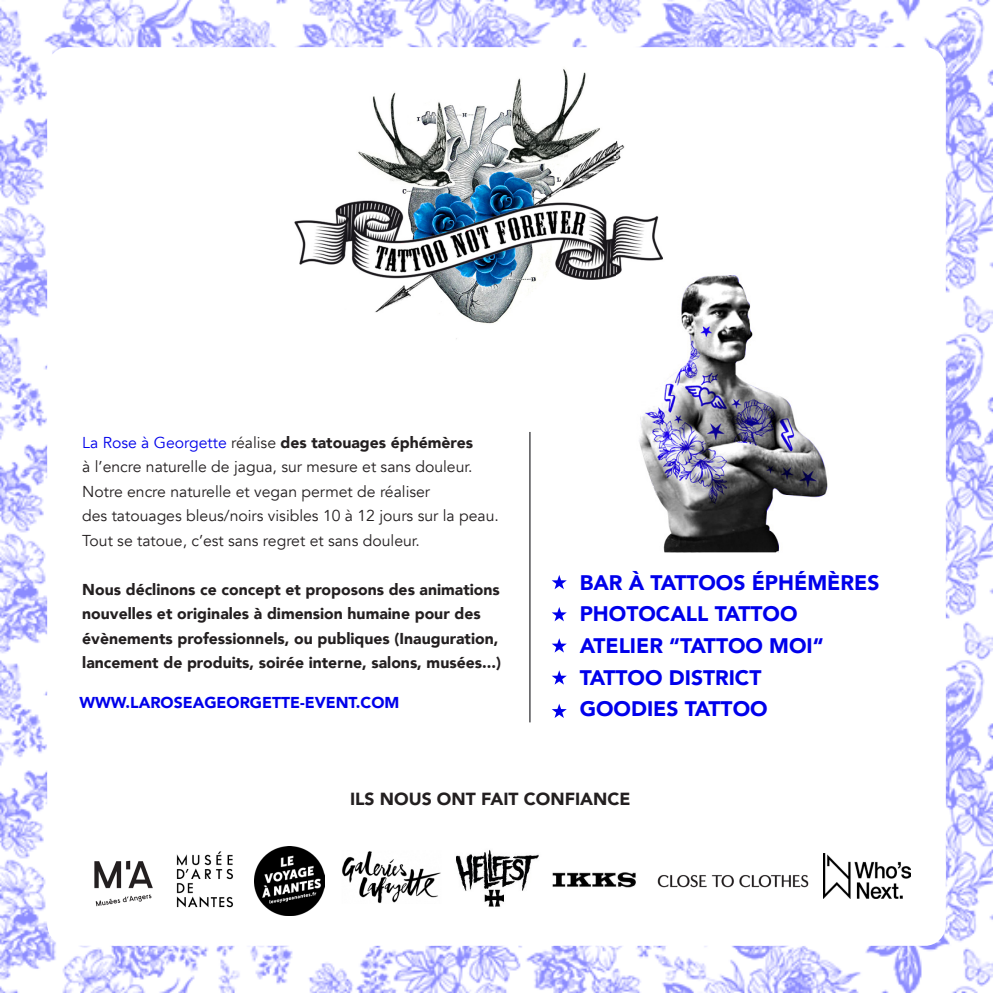
<style>
.page{position:relative;width:993px;height:993px;background:#fff}
.page>*{position:absolute;margin:0;border:0;box-sizing:border-box;transform-origin:0 0}
.t1{font:900 21px "Avenir";color:#0000eb}
.t2{font:900 17.5px "Avenir";color:#231f20}
.t3{font:900 15.75px/24.5px "Avenir";color:#231f20}
.t4{font:15.75px "Avenir";color:#231f20}
.t5{font:900 15.75px "Avenir";color:#0000eb}
.s1{font-weight:400;color:#0000eb}
.s2{font-weight:400}
</style>
<div class="page">
<img style="left:0;top:0;width:992px;height:992px">
<div style="left:47px;top:47px;width:898px;height:898px;background:#fff;border-radius:21px"></div>
<img style="left:294px;top:69px;width:369px;height:270px">
<img style="left:254px;top:846px;width:70px;height:69px">
<img style="left:342px;top:851px;width:99px;height:52px">
<img style="left:456px;top:849px;width:83px;height:58px">
<img style="left:552px;top:872px;width:84px;height:16px">
<img style="left:657px;top:875px;width:152px;height:13px">
<img style="left:823px;top:853px;width:87px;height:44px">
<img style="left:176px;top:851px;width:57px;height:57px">
<img style="left:94px;top:860px;width:59px;height:47px">
<hr style="left:529px;top:432px;width:1px;height:290px;background:#69696c">
<img style="left:625px;top:261px;width:203px;height:291px">
<svg style="left:552px;top:575px;width:14px;height:14px"></svg>
<svg style="left:552px;top:607px;width:14px;height:14px"></svg>
<svg style="left:552px;top:638px;width:14px;height:14px"></svg>
<svg style="left:552px;top:670px;width:14px;height:14px"></svg>
<svg style="left:552px;top:703px;width:14px;height:14px"></svg>
<p class="t3" style="left:82px;top:429px;width:392px"><span class="s1">La Rose à Georgette</span> <span class="s2">réalise</span> des tatouages éphémères</p>
<p class="t4" style="left:82px;top:457px;width:392px">à l’encre naturelle de jagua, sur mesure et sans douleur.</p>
<p class="t4" style="left:82px;top:482px;width:349px">Notre encre naturelle et vegan permet de réaliser</p>
<p class="t4" style="left:82px;top:506px;width:418px">des tatouages bleus/noirs visibles 10 à 12 jours sur la peau.</p>
<p class="t4" style="left:82px;top:531px;width:339px">Tout se tatoue, c’est sans regret et sans douleur.</p>
<p class="t3" style="left:82px;top:576px;width:419px">Nous déclinons ce concept et proposons des animations</p>
<p class="t3" style="left:82px;top:601px;width:400px">nouvelles et originales à dimension humaine pour des</p>
<p class="t3" style="left:82px;top:625px;width:420px">évènements professionnels, ou publiques (Inauguration, lancement de produits, soirée interne, salons, musées...)</p>
<p class="t1" style="left:579px;top:564px;width:301px">BAR À TATTOOS ÉPHÉMÈRES</p>
<p class="t1" style="left:579px;top:596px;width:219px">PHOTOCALL TATTOO</p>
<p class="t1" style="left:579px;top:627px;width:245px">ATELIER “TATTOO MOI“</p>
<p class="t1" style="left:579px;top:659px;width:183px">TATTOO DISTRICT</p>
<p class="t5" style="left:79px;top:688px;width:321px">WWW.LAROSEAGEORGETTE-EVENT.COM</p>
<p class="t1" style="left:579px;top:690px;width:189px">GOODIES TATTOO</p>
<p class="t2" style="left:350px;top:784px;width:282px">ILS NOUS ONT FAIT CONFIANCE</p>
</div>
